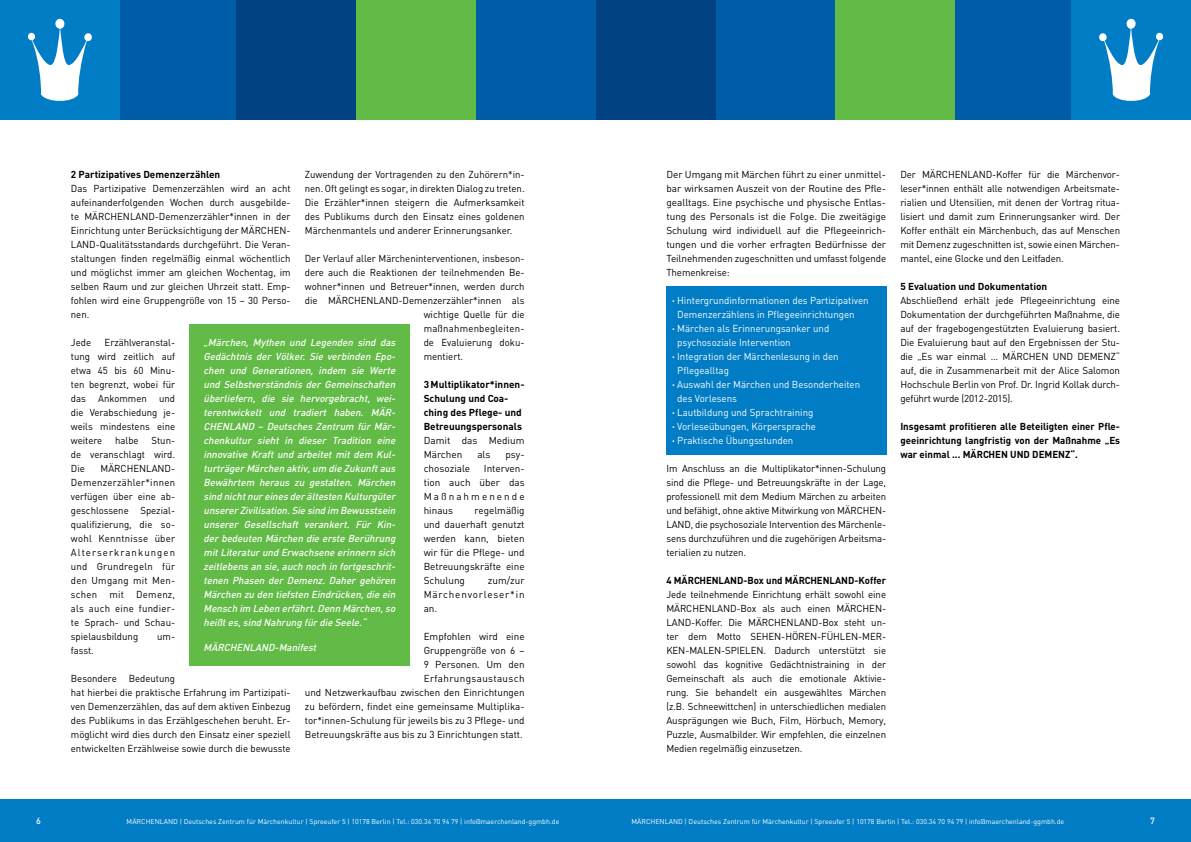
<style>
.page{position:relative;width:1191px;height:842px;background:#fff}
.page>*{position:absolute;margin:0;border:0;box-sizing:border-box;transform-origin:0 0}
.t1{font:10px/14px "DIN";color:#000;text-align:justify}
.t2{font:10px/14px "DIN";color:#000;text-align:justify;scale:.96 1}
.t3{font:italic 500 10px/14px "DIN";color:#fff;text-align:justify}
.t4{font:10px "DIN";color:#fff}
.t5{font:700 10px/14px "DIN";color:#000}
.t6{font:700 10px "DIN";color:#000;scale:.96 1}
.t7{font:10px "DIN";letter-spacing:.025em;color:#000;scale:.96 1}
.t8{font:500 9px "DIN";color:#fff}
.t9{font:7px "DIN";color:#fff}
.s1{font-weight:700}
.s2{font-weight:400;color:#fff}
</style>
<div class="page">
<div style="left:0;top:799px;width:595px;height:43px;background:#007dc5"></div>
<div style="left:595px;top:799px;width:596px;height:43px;background:#007dc5"></div>
<div style="left:715px;top:0;width:120px;height:120px;background:#005ca6"></div>
<div style="left:587px;top:0;width:128px;height:120px;background:#004282"></div>
<div style="left:835px;top:0;width:119px;height:120px;background:#62bb46"></div>
<div style="left:954px;top:0;width:117px;height:120px;background:#005ca6"></div>
<div style="left:1071px;top:0;width:120px;height:120px;background:#007dc5"></div>
<svg style="left:1099px;top:19px;width:64px;height:82px"></svg>
<div style="left:356px;top:0;width:120px;height:120px;background:#62bb46"></div>
<div style="left:476px;top:0;width:119px;height:120px;background:#005ca6"></div>
<div style="left:236px;top:0;width:120px;height:120px;background:#004282"></div>
<div style="left:120px;top:0;width:116px;height:120px;background:#005ca6"></div>
<div style="left:0;top:0;width:120px;height:120px;background:#007dc5"></div>
<svg style="left:27px;top:19px;width:65px;height:82px"></svg>
<div style="left:189px;top:324px;width:220px;height:341px;background:#62bb46"></div>
<div style="left:666px;top:286px;width:220px;height:169px;background:#007dc5"></div>
<p class="t5" style="left:71px;top:167px;width:151px">2 Partizipatives Demenzerzählen</p>
<p class="t2" style="left:71px;top:181px;width:230px">Das Partizipative Demenzerzählen wird an acht aufeinanderfolgenden Wochen durch ausgebilde&shy;te MÄRCHENLAND-Demenzerzähler*innen in der Einrichtung unter Berücksichtigung der MÄRCHEN-LAND-Qualitätsstandards durchgeführt. Die Veran&shy;staltungen finden regelmäßig einmal wöchentlich und möglichst immer am gleichen Wochentag, im selben Raum und zur gleichen Uhrzeit statt. Emp&shy;fohlen wird eine Gruppengröße von 15 – 30 Perso&shy;nen.</p>
<p class="t2" style="left:71px;top:335px;width:23px">Jede</p>
<p class="t2" style="left:305px;top:167px;width:230px">Zuwendung der Vortragenden zu den Zuhörern*in&shy;nen. Oft gelingt es sogar, in direkten Dialog zu treten.<br>Die Erzähler*innen steigern die Aufmerksamkeit des Publikums durch den Einsatz eines goldenen Märchenmantels und anderer Erinnerungsanker.</p>
<p class="t2" style="left:305px;top:251px;width:230px">Der Verlauf aller Märcheninterventionen, insbeson-</p>
<p class="t2" style="left:305px;top:265px;width:230px">dere auch die Reaktionen der teilnehmenden Be-</p>
<p class="t2" style="left:305px;top:279px;width:230px">wohner*innen und Betreuer*innen, werden durch</p>
<p class="t2" style="left:305px;top:293px;width:230px">die MÄRCHENLAND-Demenzerzähler*innen als</p>
<p class="t2" style="left:424px;top:307px;width:107px">wichtige Quelle für die</p>
<p class="t7" style="left:424px;top:322px;width:107px">maßnahmenbegleiten-</p>
<p class="t2" style="left:424px;top:335px;width:107px">de Evaluierung doku-</p>
<p class="t2" style="left:424px;top:349px;width:43px">mentiert.</p>
<p class="t5" style="left:424px;top:377px;width:102px">3 Multiplikator*innen-<br>Schulung und Coa&shy;ching des Pflege- und<br>Betreuungspersonals</p>
<p class="t1" style="left:424px;top:433px;width:102px">Damit das Medium<br>Märchen</p>
<p class="t3" style="left:203px;top:335px;width:196px">„Märchen, Mythen und Legenden sind das Gedächtnis der Völker. Sie verbinden Epo&shy;chen und Generationen, indem sie Werte und Selbstverständnis der Gemeinschaften überliefern, die sie hervorgebracht, wei&shy;terentwickelt und tradiert haben. MÄR-CHENLAND – Deutsches Zentrum für Mär&shy;chenkultur sieht in dieser Tradition eine innovative Kraft und arbeitet mit dem Kul&shy;turträgerMärchen aktiv,um die Zukunftaus Bewährtem heraus zu gestalten. Märchen sind nichtnureinesderältesten Kulturgüter unsererZivilisation.Sie sind im Bewusstsein unserer Gesellschaft verankert. Für Kin&shy;derbedeuten Märchen die erste Berührung mitLiteraturund Erwachsene erinnern sich zeitlebensan sie,auch noch in fortgeschrit&shy;tenen Phasen der Demenz. Daher gehören Märchen zu den tiefsten Eindrücken,die ein Mensch im Leben erfährt.Denn Märchen,so heißtes,sind Nahrung fürdie Seele.“</p>
<p class="t3" style="left:203px;top:640px;width:117px">MÄRCHENLAND-Manifest</p>
<p class="t2" style="left:71px;top:335px;width:110px;text-indent:34px">Erzählveranstal&shy;tung wird zeitlich auf etwa 45 bis 60 Minu&shy;ten begrenzt, wobei für das Ankommen und die Verabschiedung je&shy;weils mindestens eine weitere</p>
<p class="t2" style="left:71px;top:433px;width:110px;text-indent:81px">Stun&shy;de veranschlagt wird.<br>Die</p>
<p class="t2" style="left:115px;top:433px;width:26px">halbe</p>
<p class="t1" style="left:477px;top:447px;width:15px">als</p>
<p class="t1" style="left:505px;top:447px;width:21px">psy-</p>
<p class="t2" style="left:71px;top:461px;width:110px;text-indent:30px">MÄRCHENLAND-Demenzerzähler*innen verfügen über eine ab&shy;geschlossene Spezial&shy;qualifizierung, die so&shy;wohl Kenntnisse über Alterserkrankungen und Grundregeln für den Umgang mit Men&shy;schen mit Demenz, als auch eine fundier&shy;te Sprach- und Schau&shy;spielausbildung</p>
<p class="t1" style="left:424px;top:461px;width:48px">chosoziale</p>
<p class="t1" style="left:424px;top:461px;width:102px;text-indent:60px">Interven&shy;tion auch über das Maßnahmenende hinaus</p>
<p class="t1" style="left:424px;top:503px;width:102px;text-indent:51px">regelmäßig und dauerhaft genutzt werden kann, bieten wir für die Pflege- und Betreuungskräfte eine Schulung</p>
<p class="t1" style="left:424px;top:573px;width:102px;text-indent:64px">zum/zur Märchenvorleser*in an.</p>
<p class="t1" style="left:305px;top:629px;width:221px;text-align:right">Empfohlen wird eine<br>Gruppengröße von 6 –<br>9 Personen. Um den<br>Erfahrungsaustausch<br>und Netzwerkaufbau zwischen den Einrichtungen zu befördern, findet eine gemeinsame Multiplika&shy;tor*innen-Schulung für jeweils bis zu 3 Pflege- und Betreuungskräfte aus bis zu 3 Einrichtungen statt.</p>
<p class="t2" style="left:157px;top:629px;width:20px">um-</p>
<p class="t2" style="left:71px;top:643px;width:25px">fasst.</p>
<p class="t2" style="left:71px;top:671px;width:230px;text-align:left">Besondere Bedeutung<br>hat hierbei die praktische Erfahrung im Partizipati&shy;ven Demenzerzählen, das auf dem aktiven Einbezug des Publikums in das Erzählgeschehen beruht. Er&shy;möglicht wird dies durch den Einsatz einer speziell entwickelten Erzählweise sowie durch die bewusste</p>
<p class="t1" style="left:666px;top:167px;width:221px">Der Umgang mit Märchen führt zu einer unmittel&shy;bar wirksamen Auszeit von der Routine des Pfle&shy;gealltags. Eine psychische und physische Entlas&shy;tung des Personals ist die Folge. Die zweitägige Schulung wird individuell auf die Pflegeeinrich&shy;tungen und die vorher erfragten Bedürfnisse der Teilnehmenden zugeschnitten und umfasst folgende Themenkreise:</p>
<p class="t4" style="left:672px;top:294px;width:198px"><span class="s1">·</span> Hintergrundinformationen des Partizipativen</p>
<p class="t4" style="left:677px;top:308px;width:179px">Demenzerzählens in Pflegeeinrichtungen</p>
<p class="t4" style="left:672px;top:322px;width:159px"><span class="s1">·</span> Märchen als Erinnerungsanker und</p>
<p class="t4" style="left:677px;top:336px;width:115px">psychosoziale Intervention</p>
<p class="t4" style="left:672px;top:350px;width:168px"><span class="s1">·</span> Integration der Märchenlesung in den</p>
<p class="t4" style="left:677px;top:364px;width:53px">Pflegealltag</p>
<p class="t4" style="left:672px;top:378px;width:190px"><span class="s1">·</span> Auswahl der Märchen und Besonderheiten</p>
<p class="t4" style="left:677px;top:392px;width:61px">des Vorlesens</p>
<p class="t4" style="left:672px;top:406px;width:143px"><span class="s1">·</span> Lautbildung und Sprachtraining</p>
<p class="t4" style="left:672px;top:420px;width:145px"><span class="s1">·</span> Vorleseübungen, Körpersprache</p>
<p class="t4" style="left:672px;top:434px;width:123px"><span class="s1">·</span> Praktische Übungsstunden</p>
<p class="t2" style="left:666px;top:461px;width:230px">Im Anschluss an die Multiplikator*innen-Schulung sind die Pflege- und Betreuungskräfte in der Lage, professionell mit dem Medium Märchen zu arbeiten und befähigt, ohne aktive Mitwirkung von MÄRCHEN-LAND, die psychosoziale Intervention des Märchenle&shy;sens durchzuführen und die zugehörigen Arbeitsma&shy;terialien zu nutzen.</p>
<p class="t6" style="left:666px;top:574px;width:230px">4 MÄRCHENLAND-Box und MÄRCHENLAND-Koffer</p>
<p class="t1" style="left:666px;top:587px;width:221px">Jede teilnehmende Einrichtung erhält sowohl eine MÄRCHENLAND-Box als auch einen MÄRCHEN-LAND-Koffer. Die MÄRCHENLAND-Box steht un&shy;ter dem Motto SEHEN-HÖREN-FÜHLEN-MER-KEN-MALEN-SPIELEN. Dadurch unterstützt sie sowohl das kognitive Gedächtnistraining in der Gemeinschaft als auch die emotionale Aktivie&shy;rung. Sie behandelt ein ausgewähltes Märchen (z.B. Schneewittchen) in unterschiedlichen medialen Ausprägungen wie Buch, Film, Hörbuch, Memory, Puzzle, Ausmalbilder. Wir empfehlen, die einzelnen Medien regelmäßig einzusetzen.</p>
<p class="t1" style="left:900px;top:167px;width:221px">Der MÄRCHENLAND-Koffer für die Märchenvor&shy;leser*innen enthält alle notwendigen Arbeitsmate&shy;rialien und Utensilien, mit denen der Vortrag ritua&shy;lisiert und damit zum Erinnerungsanker wird. Der Koffer enthält ein Märchenbuch, das auf Menschen mit Demenz zugeschnitten ist, sowie einen Märchen&shy;mantel, eine Glocke und den Leitfaden.</p>
<p class="t5" style="left:900px;top:279px;width:148px">5 Evaluation und Dokumentation</p>
<p class="t1" style="left:900px;top:293px;width:221px">Abschließend erhält jede Pflegeeinrichtung eine Dokumentation der durchgeführten Maßnahme, die auf der fragebogengestützten Evaluierung basiert.<br>Die Evaluierung baut auf den Ergebnissen der Stu&shy;die „Es war einmal … MÄRCHEN UND DEMENZ“ auf, die in Zusammenarbeit mit der Alice Salomon Hochschule Berlin von Prof. Dr. Ingrid Kollak durch&shy;geführt wurde (2012-2015).</p>
<p class="t5" style="left:900px;top:419px;width:221px;text-align:justify">Insgesamt profitieren alle Beteiligten einer Pfle&shy;geeinrichtung langfristig von der Maßnahme „Es war einmal ... MÄRCHEN UND DEMENZ“. <span class="s2">Lautbil-</span></p>
<p class="t8" style="left:36px;top:815px;width:6px">6</p>
<p class="t9" style="left:127px;top:817px;width:434px">MÄRCHENLAND | Deutsches Zentrum für Märchenkultur | Spreeufer 5 | 10178 Berlin | Tel.: 030.34 70 94 79 | info@maerchenland-ggmbh.de</p>
<p class="t9" style="left:631px;top:817px;width:434px">MÄRCHENLAND | Deutsches Zentrum für Märchenkultur | Spreeufer 5 | 10178 Berlin | Tel.: 030.34 70 94 79 | info@maerchenland-ggmbh.de</p>
<p class="t8" style="left:1150px;top:815px;width:6px">7</p>
</div>
